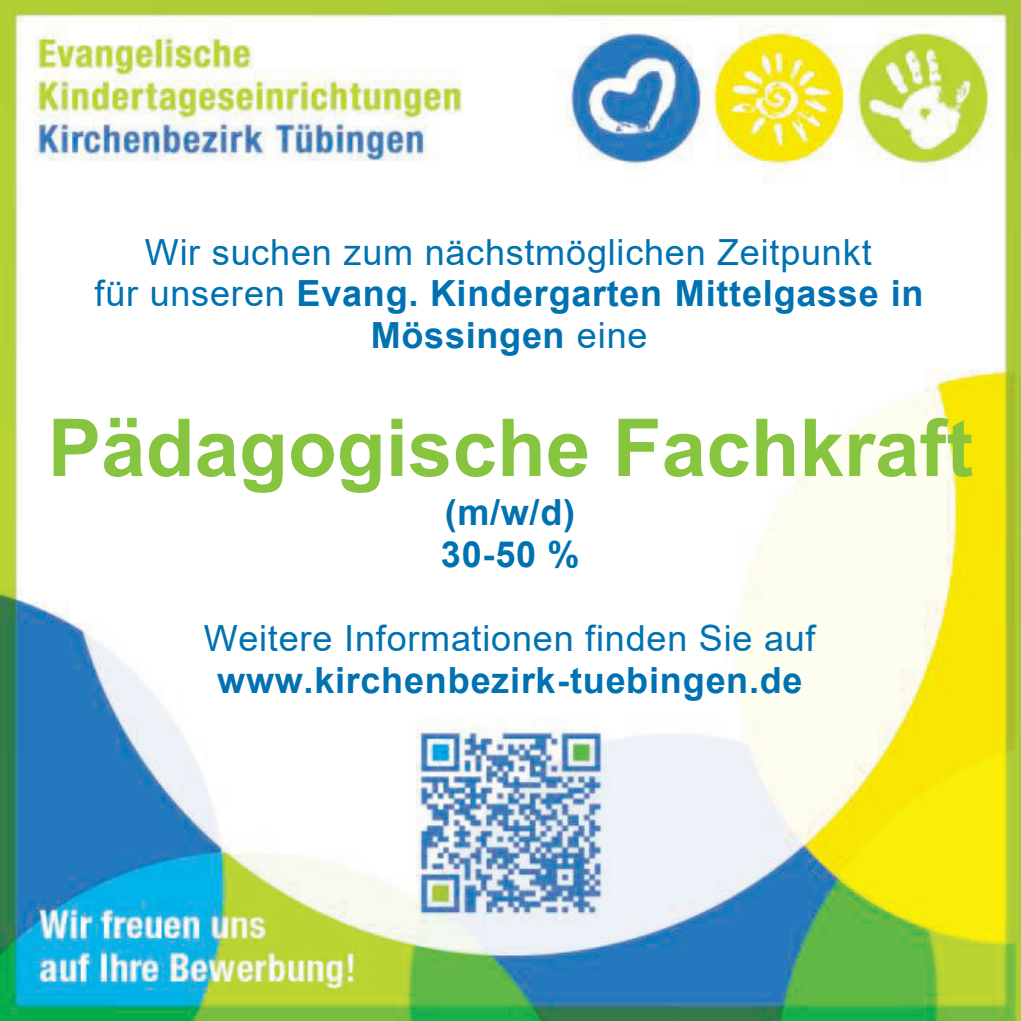
<style>
.page{position:relative;width:1021px;height:1021px;background:#fff}
.page>*{position:absolute;margin:0;border:0;box-sizing:border-box;transform-origin:0 0}
.t1{font:700 80px "Arial";color:#87c43f}
.t2{font:36px/41.6px "Arial";letter-spacing:.025em;color:#0072b1;text-align:center}
.t3{font:700 36px/41.6px "Arial";color:#0072b1}
.s1{font-weight:700}
</style>
<div class="page">
<img style="left:0;top:0;width:1020px;height:1020px">
<p class="t2" style="left:95px;top:231px;width:830px">Wir suchen zum nächstmöglichen Zeitpunkt<br>für unseren <span class="s1">Evang. Kindergarten Mittelgasse in<br>Mössingen</span> eine</p>
<p class="t1" style="left:48px;top:391px;width:926px">Pädagogische Fachkraft</p>
<p class="t3" style="left:441px;top:492px;width:140px">(m/w/d)<br>30-50 %</p>
<p class="t2" style="left:204px;top:617px;width:613px">Weitere Informationen finden Sie auf <span class="s1">www.kirchenbezirk-tuebingen.de</span></p>
</div>
